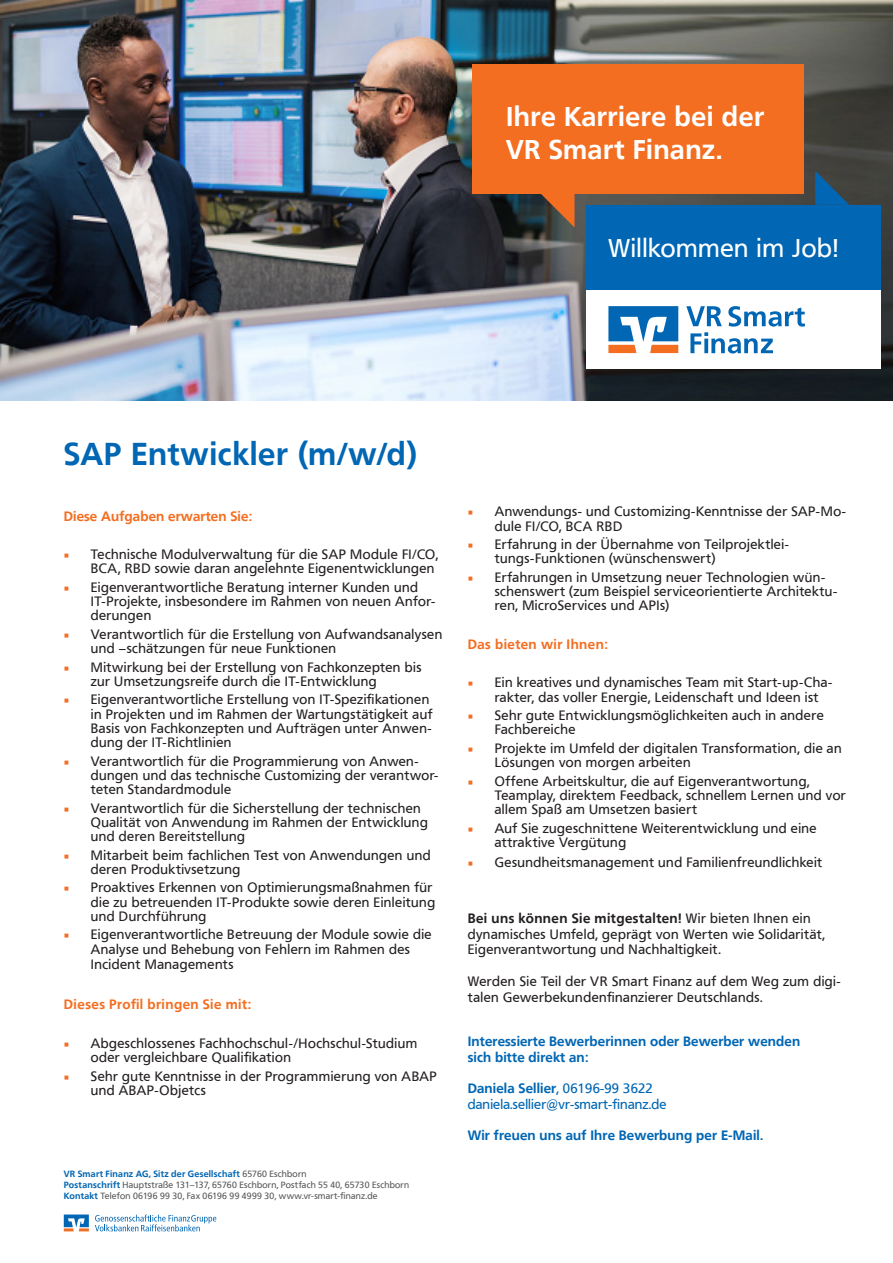
<style>
.page{position:relative;width:893px;height:1263px;background:#fff}
.page>*{position:absolute;margin:0;border:0;box-sizing:border-box;transform-origin:0 0}
.Überschrift___Zeile{font:700 31.5px "Frutiger VR";letter-spacing:.02em;color:#0166b3}
.t1{font:700 27px/33px "Frutiger VR";letter-spacing:.02em;color:#fff}
.t2{font:25.5px "Frutiger VR";letter-spacing:.02em;color:#fff}
.Text{font:13.5px/14.2px "Frutiger VR";letter-spacing:.03em;color:#231f20}
.t3{font:700 13.5px "Frutiger VR";letter-spacing:.01em;color:#0166b3}
.Text-2{font:700 13.5px "Frutiger VR";letter-spacing:.03em;color:#f36e21}
.t4{font:13.5px "Frutiger VR";letter-spacing:.01em;color:#0166b3}
.Text-3{font:700 13.5px "Frutiger VR";letter-spacing:.01em;color:#f36e21}
.Impressum{font:9px "Frutiger VR";letter-spacing:.025em;color:#57585a}
.Impressum-2{font:700 9px "Frutiger VR";letter-spacing:.025em;color:#0166b3}
.s1{font-family:"Minion Pro";color:#f36e21}
.s2{font-weight:400;color:#57585a}
.s3{font-weight:700;color:#0166b3}
.s4{font-weight:700}
.s5{font-weight:400}
</style>
<div class="page">
<svg style="left:95px;top:1214px;width:121px;height:17px"></svg>
<svg style="left:64px;top:1214px;width:25px;height:17px"></svg>
<img style="left:0;top:0;width:893px;height:400px">
<div style="left:472px;top:64px;width:332px;height:129px;background:#f36e21"></div>
<svg style="left:540px;top:193px;width:34px;height:34px"></svg>
<svg style="left:815px;top:171px;width:34px;height:34px"></svg>
<div style="left:586px;top:205px;width:294px;height:85px;background:#0166b3"></div>
<div style="left:586px;top:290px;width:294px;height:79px;background:#fff"></div>
<svg style="left:608px;top:306px;width:197px;height:48px"></svg>
<p class="t1" style="left:506px;top:101px;width:260px">Ihre Karriere bei der<br>VR Smart Finanz.</p>
<p class="t2" style="left:608px;top:233px;width:231px">Willkommen im Job!</p>
<p class="Überschrift___Zeile" style="left:64px;top:435px;width:355px">SAP Entwickler (m/w/d)</p>
<p class="Text-3" style="left:64px;top:508px;width:190px">Diese Aufgaben erwarten Sie:</p>
<p class="Text" style="left:64px;top:547px;width:376px;text-align:right"><span class="s1">■</span> Technische Modulverwaltung für die SAP Module FI/CO,<br>BCA, RBD sowie daran angelehnte Eigenentwicklungen</p>
<p class="Text" style="left:91px;top:580px;width:346px;text-indent:-27px"><span class="s1">■</span> Eigenverantwortliche Beratung interner Kunden und<br>IT-Projekte, insbesondere im Rahmen von neuen Anfor&shy;derungen</p>
<p class="Text" style="left:91px;top:627px;width:353px;text-indent:-27px"><span class="s1">■</span> Verantwortlich für die Erstellung von Aufwandsanalysen und –schätzungen für neue Funktionen</p>
<p class="Text" style="left:91px;top:660px;width:332px;text-indent:-27px"><span class="s1">■</span> Mitwirkung bei der Erstellung von Fachkonzepten bis zur Umsetzungsreife durch die IT-Entwicklung</p>
<p class="Text" style="left:91px;top:693px;width:343px;text-indent:-27px"><span class="s1">■</span> Eigenverantwortliche Erstellung von IT-Spezifikationen in Projekten und im Rahmen der Wartungstätigkeit auf Basis von Fachkonzepten und Aufträgen unter Anwen&shy;dung der IT-Richtlinien</p>
<p class="Text" style="left:91px;top:754px;width:349px;text-indent:-27px"><span class="s1">■</span> Verantwortlich für die Programmierung von Anwen&shy;dungen und das technische Customizing der verantwor&shy;teten Standardmodule</p>
<p class="Text" style="left:91px;top:801px;width:339px;text-indent:-27px"><span class="s1">■</span> Verantwortlich für die Sicherstellung der technischen<br>Qualität von Anwendung im Rahmen der Entwicklung und deren Bereitstellung</p>
<p class="Text" style="left:91px;top:848px;width:341px;text-indent:-27px"><span class="s1">■</span> Mitarbeit beim fachlichen Test von Anwendungen und deren Produktivsetzung</p>
<p class="Text" style="left:91px;top:881px;width:346px;text-indent:-27px"><span class="s1">■</span> Proaktives Erkennen von Optimierungsmaßnahmen für die zu betreuenden IT-Produkte sowie deren Einleitung und Durchführung</p>
<p class="Text" style="left:64px;top:928px;width:369px;text-align:center"><span class="s1">■</span> Eigenverantwortliche Betreuung der Module sowie die<br>Analyse und Behebung von Fehlern im Rahmen des</p>
<p class="Text" style="left:91px;top:958px;width:144px">Incident Managements</p>
<p class="Text-2" style="left:64px;top:996px;width:189px">Dieses Profil bringen Sie mit:</p>
<p class="Text" style="left:91px;top:1036px;width:328px;text-indent:-27px"><span class="s1">■</span> Abgeschlossenes Fachhochschul-/Hochschul-Studium oder vergleichbare Qualifikation</p>
<p class="Text" style="left:91px;top:1069px;width:348px;text-indent:-27px"><span class="s1">■</span> Sehr gute Kenntnisse in der Programmierung von ABAP und ABAP-Objetcs</p>
<p class="Impressum-2" style="left:64px;top:1168px;width:244px">VR Smart Finanz AG, Sitz der Gesellschaft <span class="s2">65760 Eschborn</span></p>
<p class="Impressum" style="left:64px;top:1179px;width:347px"><span class="s3">Postanschrift</span> Hauptstraße 131–137, 65760 Eschborn, Postfach 55 40, 65730 Eschborn</p>
<p class="Impressum" style="left:64px;top:1190px;width:315px"><span class="s3">Kontakt</span> Telefon 06196 99 30, Fax 06196 99 4999 30, www.vr-smart-finanz.de</p>
<p class="Text" style="left:495px;top:505px;width:353px;text-indent:-27px"><span class="s1">■</span> Anwendungs- und Customizing-Kenntnisse der SAP-Mo&shy;dule FI/CO, BCA RBD</p>
<p class="Text" style="left:495px;top:537px;width:296px;text-indent:-27px"><span class="s1">■</span> Erfahrung in der Übernahme von Teilprojektlei&shy;tungs-Funktionen (wünschenswert)</p>
<p class="Text" style="left:495px;top:570px;width:344px;text-indent:-27px"><span class="s1">■</span> Erfahrungen in Umsetzung neuer Technologien wün&shy;schenswert (zum Beispiel serviceorientierte Architektu&shy;ren, MicroServices und APIs)</p>
<p class="Text-2" style="left:468px;top:636px;width:141px">Das bieten wir Ihnen:</p>
<p class="Text" style="left:495px;top:676px;width:339px;text-indent:-27px"><span class="s1">■</span> Ein kreatives und dynamisches Team mit Start-up-Cha&shy;rakter, das voller Energie, Leidenschaft und Ideen ist</p>
<p class="Text" style="left:495px;top:708px;width:330px;text-indent:-27px"><span class="s1">■</span> Sehr gute Entwicklungsmöglichkeiten auch in andere<br>Fachbereiche</p>
<p class="Text" style="left:495px;top:741px;width:348px;text-indent:-27px"><span class="s1">■</span> Projekte im Umfeld der digitalen Transformation, die an<br>Lösungen von morgen arbeiten</p>
<p class="Text" style="left:495px;top:774px;width:352px;text-indent:-27px"><span class="s1">■</span> Offene Arbeitskultur, die auf Eigenverantwortung,<br>Teamplay, direktem Feedback, schnellem Lernen und vor allem Spaß am Umsetzen basiert</p>
<p class="Text" style="left:495px;top:821px;width:323px;text-indent:-27px"><span class="s1">■</span> Auf Sie zugeschnittene Weiterentwicklung und eine attraktive Vergütung</p>
<p class="Text" style="left:468px;top:855px;width:356px"><span class="s1">■</span> Gesundheitsmanagement und Familienfreundlichkeit</p>
<p class="Text" style="left:468px;top:910px;width:359px;line-height:15.8px"><span class="s4">Bei uns können Sie mitgestalten!</span> Wir bieten Ihnen ein dynamisches Umfeld, geprägt von Werten wie Solidarität,<br>Eigenverantwortung und Nachhaltigkeit.</p>
<p class="Text" style="left:468px;top:973px;width:375px;line-height:15.8px">Werden Sie Teil der VR Smart Finanz auf dem Weg zum digi&shy;talen Gewerbekundenfinanzierer Deutschlands.</p>
<p class="t3" style="left:468px;top:1033px;width:334px">Interessierte Bewerberinnen oder Bewerber wenden</p>
<p class="t3" style="left:468px;top:1049px;width:122px">sich bitte direkt an:</p>
<p class="t3" style="left:468px;top:1080px;width:187px">Daniela Sellier<span class="s5">, 06196-99 3622</span></p>
<p class="t4" style="left:468px;top:1096px;width:200px">daniela.sellier@vr-smart-finanz.de</p>
<p class="t3" style="left:468px;top:1127px;width:297px">Wir freuen uns auf Ihre Bewerbung per E-Mail.</p>
</div>
